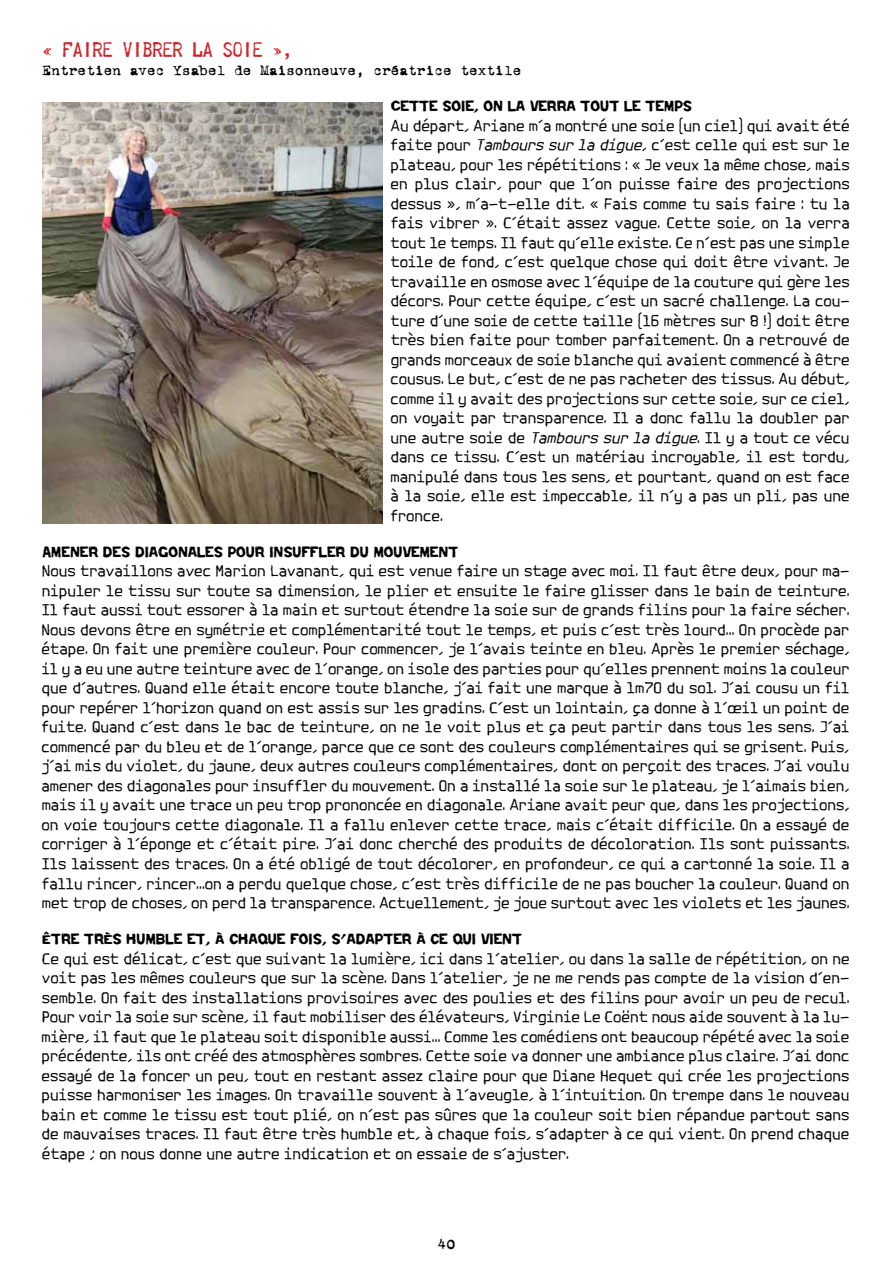
<style>
.page{position:relative;width:893px;height:1263px;background:#fff}
.page>*{position:absolute;margin:0;border:0;box-sizing:border-box;transform-origin:0 0}
.t1{font:18px "Telegraphem";letter-spacing:-.03em;color:#d2232a}
.t2{font:15px/19.5px "Spotlight Typewriter NC";letter-spacing:-.01em;color:#000;text-align:justify}
.t3{font:15px "VT Corona";letter-spacing:-.02em;color:#000}
.t4{font:13.5px "Repent";letter-spacing:-.02em;color:#000}
.s1{font-style:italic}
</style>
<div class="page">
<img style="left:43px;top:102px;width:340px;height:421px">
<p class="t1" style="left:43px;top:37px;width:252px">« FAIRE VIBRER LA SOIE »,</p>
<p class="t3" style="left:43px;top:63px;width:480px">Entretien avec Ysabel de Maisonneuve, créatrice textile</p>
<p class="t4" style="left:391px;top:99px;width:302px">CETTE SOIE, ON LA VERRA TOUT LE TEMPS</p>
<p class="t2" style="left:391px;top:115px;width:461px">Au départ, Ariane m’a montré une soie (un ciel) qui avait été faite pour <span class="s1">Tambourssurladigue</span>, c’est celle qui est sur le plateau, pour les répétitions : « Je veux la même chose, mais en plus clair, pour que l’on puisse faire des projections dessus », m’a-t-elle dit. « Fais comme tu sais faire : tu la fais vibrer ». C’était assez vague. Cette soie, on la verra tout le temps. Il faut qu’elle existe. Ce n’est pas une simple toile de fond, c’est quelque chose qui doit être vivant. Je travaille en osmose avec l’équipe de la couture qui gère les décors. Pour cette équipe, c’est un sacré challenge. La cou&shy;ture d’une soie de cette taille (16 mètres sur 8 !) doit être très bien faite pour tomber parfaitement. On a retrouvé de grands morceaux de soie blanche qui avaient commencé à être cousus. Le but, c’est de ne pas racheter des tissus. Au début, comme il y avait des projections sur cette soie, sur ce ciel, on voyait par transparence. Il a donc fallu la doubler par une autre soie de <span class="s1">Tambourssurladigue</span>. Il y a tout ce vécu dans ce tissu. C’est un matériau incroyable, il est tordu, manipulé dans tous les sens, et pourtant, quand on est face à la soie, elle est impeccable, il n’y a pas un pli, pas une fronce.</p>
<p class="t4" style="left:43px;top:544px;width:418px">AMENER DES DIAGONALES POUR INSUFFLER DU MOUVEMENT</p>
<p class="t2" style="left:42px;top:560px;width:810px">Nous travaillons avec Marion Lavanant, qui est venue faire un stage avec moi. Il faut être deux, pour ma&shy;nipuler le tissu sur toute sa dimension, le plier et ensuite le faire glisser dans le bain de teinture.<br>Il faut aussi tout essorer à la main et surtout étendre la soie sur de grands filins pour la faire sécher.<br>Nous devons être en symétrie et complémentarité tout le temps, et puis c’est très lourd… On procède par étape. On fait une première couleur. Pour commencer, je l’avais teinte en bleu. Après le premier séchage, il y a eu une autre teinture avec de l’orange, on isole des parties pour qu’elles prennent moins la couleur que d’autres. Quand elle était encore toute blanche, j’ai fait une marque à 1m70 du sol. J’ai cousu un fil pour repérer l’horizon quand on est assis sur les gradins. C’est un lointain, ça donne à l’œil un point de fuite. Quand c’est dans le bac de teinture, on ne le voit plus et ça peut partir dans tous les sens. J’ai commencé par du bleu et de l’orange, parce que ce sont des couleurs complémentaires qui se grisent. Puis, j’ai mis du violet, du jaune, deux autres couleurs complémentaires, dont on perçoit des traces. J’ai voulu amener des diagonales pour insuffler du mouvement. On a installé la soie sur le plateau, je l’aimais bien, mais il y avait une trace un peu trop prononcée en diagonale. Ariane avait peur que, dans les projections, on voie toujours cette diagonale. Il a fallu enlever cette trace, mais c’était difficile. On a essayé de corriger à l’éponge et c’était pire. J’ai donc cherché des produits de décoloration. Ils sont puissants.<br>Ils laissent des traces. On a été obligé de tout décolorer, en profondeur, ce qui a cartonné la soie. Il a fallu rincer, rincer…on a perdu quelque chose, c’est très difficile de ne pas boucher la couleur. Quand on met trop de choses, on perd la transparence. Actuellement, je joue surtout avec les violets et les jaunes.</p>
<p class="t4" style="left:43px;top:931px;width:481px">ÊTRE TRÈS HUMBLE ET, À CHAQUE FOIS, S’ADAPTER À CE QUI VIENT</p>
<p class="t2" style="left:42px;top:947px;width:810px">Ce qui est délicat, c’est que suivant la lumière, ici dans l’atelier, ou dans la salle de répétition, on ne voit pas les mêmes couleurs que sur la scène. Dans l’atelier, je ne me rends pas compte de la vision d’en&shy;semble. On fait des installations provisoires avec des poulies et des filins pour avoir un peu de recul.<br>Pour voir la soie sur scène, il faut mobiliser des élévateurs, Virginie Le Coënt nous aide souvent à la lu&shy;mière, il faut que le plateau soit disponible aussi… Comme les comédiens ont beaucoup répété avec la soie précédente, ils ont créé des atmosphères sombres. Cette soie va donner une ambiance plus claire. J’ai donc essayé de la foncer un peu, tout en restant assez claire pour que Diane Hequet qui crée les projections puisse harmoniser les images. On travaille souvent à l’aveugle, à l’intuition. On trempe dans le nouveau bain et comme le tissu est tout plié, on n’est pas sûres que la couleur soit bien répandue partout sans de mauvaises traces. Il faut être très humble et, à chaque fois, s’adapter à ce qui vient. On prend chaque étape ; on nous donne une autre indication et on essaie de s’ajuster.</p>
<p class="t3" style="left:438px;top:1236px;width:19px">40</p>
</div>
